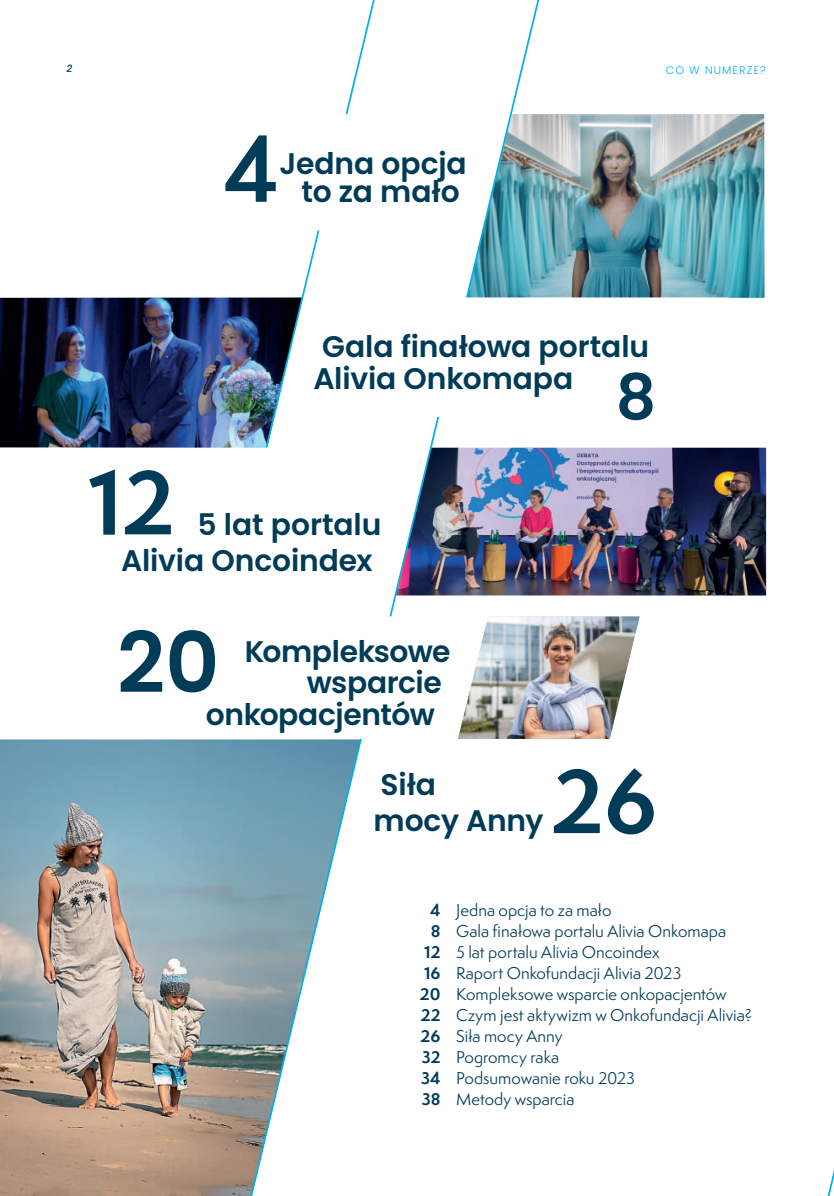
<style>
.page{position:relative;width:834px;height:1196px;background:#fff}
.page>*{position:absolute;margin:0;border:0;box-sizing:border-box;transform-origin:0 0}
.t1{font:700 84px "Semplicita Pro";color:#003b57}
.t2{font:600 84px "Poppins";color:#003b57}
.t3{font:600 63px "Poppins";color:#003b57}
.t4{font:600 29.75px/35.7px "Poppins";letter-spacing:-.005em;color:#003b57}
.t5{font:15.75px/21px "Semplicita Pro";color:#003b57}
.t6{font:700 15.75px/21px "Semplicita Pro";color:#003b57;text-align:right}
.t7{font:300 11.03px "Poppins";letter-spacing:.1em;color:#00b2e6}
.t8{font:italic 500 10.15px "Poppins";color:#003b57}
</style>
<div class="page">
<img style="left:626px;top:114px;width:138px;height:184px">
<img style="left:0;top:739px;width:206px;height:457px">
<img style="left:568px;top:616px;width:71px;height:123px">
<img style="left:0;top:297px;width:206px;height:151px">
<img style="left:568px;top:448px;width:198px;height:147px">
<img style="left:568px;top:114px;width:58px;height:335px">
<img style="left:206px;top:0;width:362px;height:1196px">
<svg style="left:257px;top:114px;width:250px;height:116px"></svg>
<svg style="left:206px;top:616px;width:280px;height:123px"></svg>
<svg style="left:276px;top:297px;width:452px;height:120px"></svg>
<p class="t8" style="left:67px;top:62px;width:7px">2</p>
<p class="t7" style="left:665px;top:64px;width:102px">CO W NUMERZE?</p>
<h1 class="t1" style="left:223px;top:107px;width:57px">4</h1>
<h3 class="t4" style="left:279px;top:149px;width:189px;line-height:28.3px;text-align:center">Jedna opcja to za mało</h3>
<h3 class="t4" style="left:313px;top:331px;width:337px;line-height:31.5px">Gala finałowa portalu<br>Alivia Onkomapa</h3>
<h2 class="t3" style="left:615px;top:360px;width:42px">8</h2>
<h1 class="t1" style="left:88px;top:440px;width:89px">12</h1>
<h3 class="t4" style="left:121px;top:507px;width:262px;text-align:right">5 lat portalu<br>Alivia Oncoindex</h3>
<h1 class="t2" style="left:117px;top:614px;width:104px">20</h1>
<h3 class="t4" style="left:245px;top:633px;width:207px">Kompleksowe</h3>
<h3 class="t4" style="left:307px;top:665px;width:136px">wsparcie</h3>
<h3 class="t4" style="left:206px;top:696px;width:230px">onkopacjentów</h3>
<h3 class="t4" style="left:373px;top:767px;width:171px">Siła<br>mocy Anny</h3>
<h1 class="t1" style="left:551px;top:738px;width:108px">26</h1>
<p class="t6" style="left:420px;top:899px;width:22px">4<br>8<br>12<br>16<br>20<br>22<br>26<br>32<br>34<br>38</p>
<p class="t5" style="left:456px;top:899px;width:297px">Jedna opcja to za mało<br>Gala finałowa portalu Alivia Onkomapa<br>5 lat portalu Alivia Oncoindex<br>Raport Onkofundacji Alivia 2023<br>Kompleksowe wsparcie onkopacjentów<br>Czym jest aktywizm w Onkofundacji Alivia?<br>Siła mocy Anny<br>Pogromcy raka<br>Podsumowanie roku 2023<br>Metody wsparcia</p>
</div>
